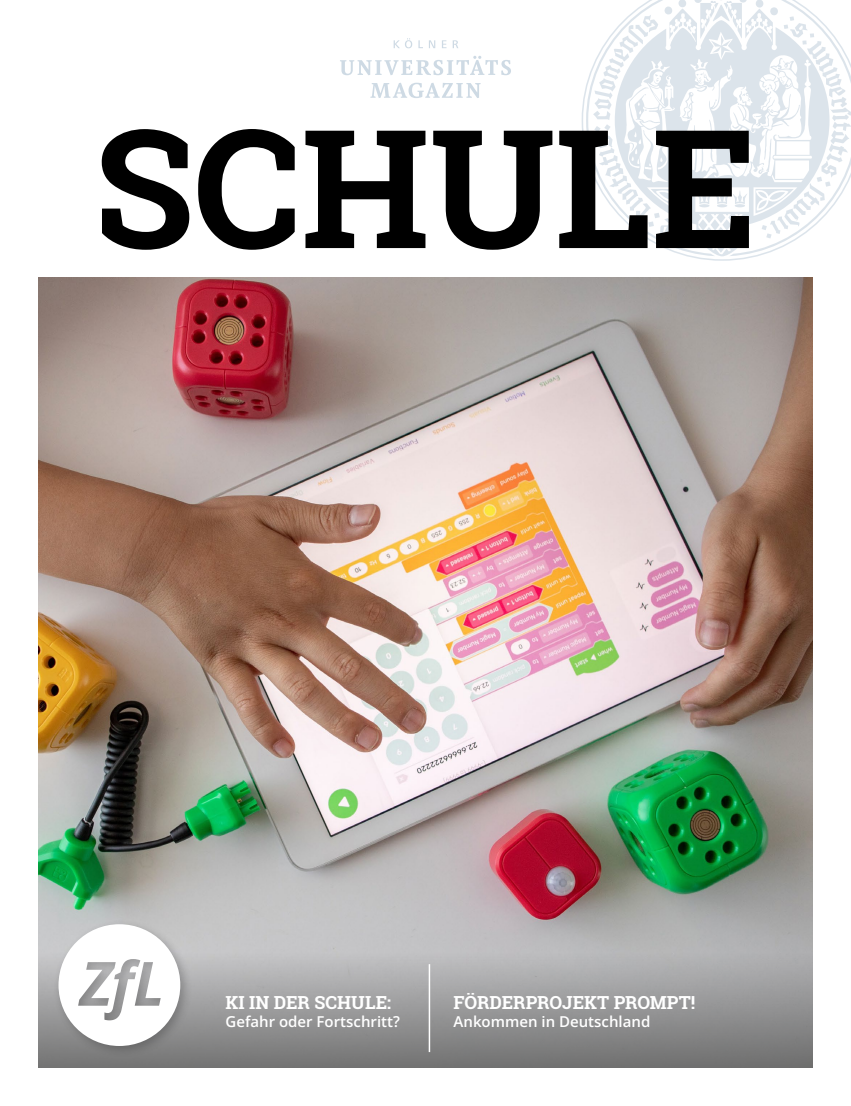
<style>
.page{position:relative;width:851px;height:1106px;background:#fff}
.page>*{position:absolute;margin:0;border:0;box-sizing:border-box;transform-origin:0 0}
.t1{font:700 165px "Roboto Slab";color:#000}
.t2{font:700 18px "Roboto Slab";color:#fff}
.t3{font:15px "Open Sans";color:#fff}
</style>
<div class="page">
<img style="left:38px;top:278px;width:774px;height:789px">
<svg style="left:581px;top:0;width:269px;height:261px"></svg>
<svg style="left:370px;top:83px;width:110px;height:15px"></svg>
<svg style="left:340px;top:56px;width:171px;height:19px"></svg>
<svg style="left:393px;top:38px;width:65px;height:10px"></svg>
<hr style="left:428px;top:964px;width:2px;height:88px;background:#fff">
<div style="left:52px;top:918px;width:140px;height:139px;background:#000;opacity:.23"></div>
<svg style="left:58px;top:924px;width:122px;height:122px"></svg>
<h1 class="t1" style="left:94px;top:75px;width:664px">SCHULE</h1>
<p class="t2" style="left:225px;top:989px;width:167px">KI IN DER SCHULE:</p>
<p class="t3" style="left:225px;top:1010px;width:176px">Gefahr oder Fortschritt?</p>
<p class="t2" style="left:453px;top:989px;width:243px">FÖRDERPROJEKT PROMPT!</p>
<p class="t3" style="left:453px;top:1010px;width:198px">Ankommen in Deutschland</p>
</div>
